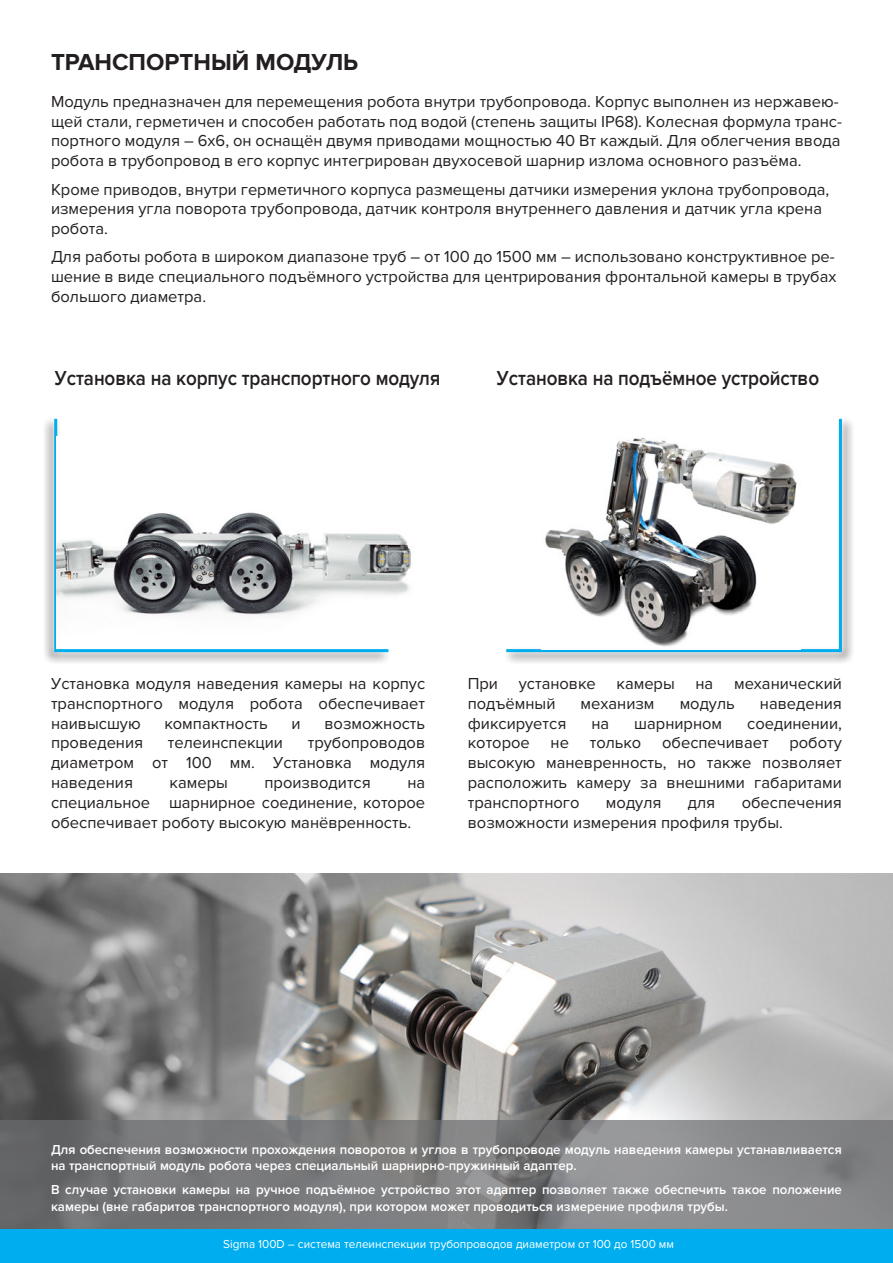
<style>
.page{position:relative;width:893px;height:1263px;background:#fff}
.page>*{position:absolute;margin:0;border:0;box-sizing:border-box;transform-origin:0 0}
.t1{font:700 24px "Proxima Nova";color:#231f20}
.t2{font:600 21px "Proxima Nova";letter-spacing:-.005em;color:#231f20;scale:.9 1}
.bullets{font:16.5px/19.8px "Proxima Nova";color:#231f20;text-align:justify}
.t3{font:600 13.5px/16.2px "Proxima Nova";color:#fff}
.t4{font:12px "Proxima Nova";color:#fff}
</style>
<div class="page">
<img style="left:0;top:874px;width:893px;height:355px">
<div style="left:0;top:1229px;width:893px;height:34px;background:#00aeef"></div>
<div style="left:42px;top:415px;width:350px;height:249px;background:#231f20;opacity:.75"></div>
<hr style="left:57px;top:649px;width:331px;height:3px;background:#00aeef">
<hr style="left:54px;top:419px;width:3px;height:233px;background:#00aeef">
<img style="left:57px;top:437px;width:354px;height:212px">
<div style="left:503px;top:415px;width:351px;height:249px;background:#231f20;opacity:.75"></div>
<hr style="left:839px;top:419px;width:3px;height:231px;background:#00aeef">
<hr style="left:506px;top:649px;width:336px;height:3px;background:#00aeef">
<img style="left:542px;top:422px;width:258px;height:227px">
<svg style="left:0;top:1120px;width:893px;height:108px;background:#7d7e80"></svg>
<h2 class="t1" style="left:51px;top:48px;width:309px">ТРАНСПОРТНЫЙ МОДУЛЬ</h2>
<p class="bullets" style="left:51px;top:92px;width:792px;text-align:left">Модуль предназначен для перемещения робота внутри трубопровода. Корпус выполнен из нержавею&shy;щей стали, герметичен и способен работать под водой (степень защиты IP68). Колесная формула транс&shy;портного модуля – 6х6, он оснащён двумя приводами мощностью 40 Вт каждый. Для облегчения ввода робота в трубопровод в его корпус интегрирован двухосевой шарнир излома основного разъёма.</p>
<p class="bullets" style="left:51px;top:179px;width:780px;text-align:left">Кроме приводов, внутри герметичного корпуса размещены датчики измерения уклона трубопровода, измерения угла поворота трубопровода, датчик контроля внутреннего давления и датчик угла крена робота.</p>
<p class="bullets" style="left:51px;top:247px;width:787px">Для работы робота в широком диапазоне труб – от 100 до 1500 мм – использовано конструктивное ре&shy;шение в виде специального подъёмного устройства для центрирования фронтальной камеры в трубах большого диаметра.</p>
<p class="t2" style="left:55px;top:366px;width:430px">Установка на корпус транспортного модуля</p>
<p class="t2" style="left:497px;top:366px;width:359px">Установка на подъёмное устройство</p>
<p class="bullets" style="left:51px;top:674px;width:376px">Установка модуля наведения камеры на корпус транспортного модуля робота обеспечивает наивысшую</p>
<p class="bullets" style="left:164px;top:713px;width:105px">компактность</p>
<p class="bullets" style="left:292px;top:713px;width:11px">и</p>
<p class="bullets" style="left:324px;top:713px;width:102px">возможность</p>
<p class="bullets" style="left:51px;top:733px;width:376px;text-indent:257px">трубопроводов диаметром от 100 мм. Установка модуля наведения</p>
<p class="bullets" style="left:51px;top:733px;width:94px">проведения</p>
<p class="bullets" style="left:168px;top:733px;width:117px">телеинспекции</p>
<p class="bullets" style="left:51px;top:773px;width:376px;text-indent:356px">на специальное шарнирное соединение, которое обеспечивает роботу высокую манёвренность.</p>
<p class="bullets" style="left:170px;top:773px;width:60px">камеры</p>
<p class="bullets" style="left:264px;top:773px;width:108px">производится</p>
<p class="bullets" style="left:468px;top:674px;width:32px">При</p>
<p class="bullets" style="left:519px;top:674px;width:79px">установке</p>
<p class="bullets" style="left:616px;top:674px;width:60px">камеры</p>
<p class="bullets" style="left:695px;top:674px;width:19px">на</p>
<p class="bullets" style="left:734px;top:674px;width:109px">механический</p>
<p class="bullets" style="left:468px;top:694px;width:89px">подъёмный</p>
<p class="bullets" style="left:581px;top:694px;width:75px">механизм</p>
<p class="bullets" style="left:680px;top:694px;width:57px">модуль</p>
<p class="bullets" style="left:760px;top:694px;width:84px">наведения</p>
<p class="bullets" style="left:468px;top:713px;width:100px">фиксируется</p>
<p class="bullets" style="left:591px;top:713px;width:19px">на</p>
<p class="bullets" style="left:634px;top:713px;width:89px">шарнирном</p>
<p class="bullets" style="left:747px;top:713px;width:96px">соединении,</p>
<p class="bullets" style="left:468px;top:733px;width:64px">которое</p>
<p class="bullets" style="left:551px;top:733px;width:20px">не</p>
<p class="bullets" style="left:590px;top:733px;width:53px">только</p>
<p class="bullets" style="left:662px;top:733px;width:108px">обеспечивает</p>
<p class="bullets" style="left:468px;top:733px;width:376px;text-indent:322px">роботу высокую маневренность, но также позволяет расположить камеру за внешними габаритами транспортного</p>
<p class="bullets" style="left:468px;top:793px;width:376px;text-indent:274px">обеспечения возможности измерения профиля трубы.</p>
<p class="bullets" style="left:606px;top:793px;width:57px">модуля</p>
<p class="bullets" style="left:688px;top:793px;width:29px">для</p>
<p class="t3" style="left:51px;top:1141px;width:792px">Для обеспечения возможности прохождения поворотов и углов в трубопроводе модуль наведения камеры устанавливается на транспортный модуль робота через специальный шарнирно-пружинный адаптер.</p>
<p class="t3" style="left:51px;top:1182px;width:792px">В случае установки камеры на ручное подъёмное устройство этот адаптер позволяет также обеспечить такое положение камеры (вне габаритов транспортного модуля), при котором может проводиться измерение профиля трубы.</p>
<p class="t4" style="left:223px;top:1237px;width:452px">Sigma 100D – система телеинспекции трубопроводов диаметром от 100 до 1500 мм</p>
</div>
